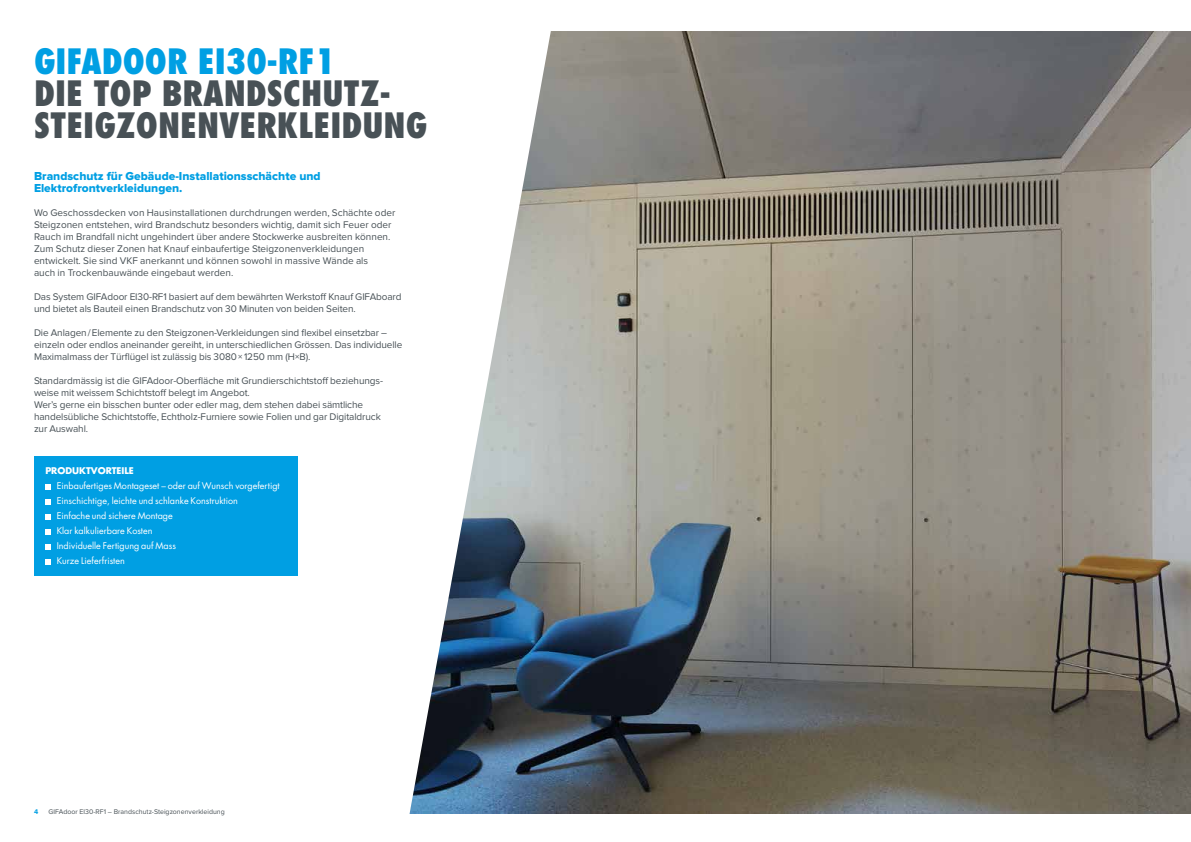
<style>
.page{position:relative;width:1191px;height:842px;background:#fff}
.page>*{position:absolute;margin:0;border:0;box-sizing:border-box;transform-origin:0 0}
.t1{font:800 condensed 34px/32px "Futura LT";color:#485156}
.t2{font:800 condensed 34px "Futura LT";color:#009fe3}
.t3{font:12px/12px "Proxima Nova Extrabld";color:#009fe3}
.t4{font:10px/12px "Proxima Nova";letter-spacing:-.01em;color:#485156}
.t5{font:9px/15px "Futura LT";color:#fff}
.t6{font:700 9px "Futura LT";color:#fff}
.t7{font:7px "Proxima Nova";color:#485156}
.t8{font:700 7px "Proxima Nova";color:#009fe3}
</style>
<div class="page">
<img style="left:553px;top:31px;width:638px;height:783px">
<svg style="left:409px;top:31px;width:144px;height:783px"></svg>
<div style="left:34px;top:456px;width:264px;height:120px;background:#009fe3"></div>
<svg style="left:45px;top:484px;width:6px;height:5px"></svg>
<svg style="left:45px;top:499px;width:6px;height:5px"></svg>
<svg style="left:45px;top:514px;width:6px;height:5px"></svg>
<svg style="left:45px;top:529px;width:6px;height:5px"></svg>
<svg style="left:45px;top:544px;width:6px;height:5px"></svg>
<svg style="left:45px;top:559px;width:6px;height:5px"></svg>
<h1 class="t2" style="left:34px;top:40px;width:303px">GIFADOOR EI30-RF1</h1>
<h1 class="t1" style="left:34px;top:77px;width:395px">DIE TOP BRANDSCHUTZ-<br>STEIGZONENVERKLEIDUNG</h1>
<p class="t3" style="left:34px;top:171px;width:288px">Brandschutz für Gebäude-Installationsschächte und<br>Elektrofrontverkleidungen.</p>
<p class="t4" style="left:34px;top:207px;width:363px">Wo Geschossdecken von Hausinstallationen durchdrungen werden, Schächte oder Steigzonen entstehen, wird Brandschutz besonders wichtig, damit sich Feuer oder Rauch im Brandfall nicht ungehindert über andere Stockwerke ausbreiten können.<br>Zum Schutz dieser Zonen hat Knauf einbaufertige Steigzonenverkleidungen entwickelt. Sie sind VKF anerkannt und können sowohl in massive Wände als<br>auch in Trockenbauwände eingebaut werden.</p>
<p class="t4" style="left:34px;top:291px;width:369px">Das System GIFAdoor EI30-RF1 basiert auf dem bewährten Werkstoff Knauf GIFAboard und bietet als Bauteil einen Brandschutz von 30 Minuten von beiden Seiten.</p>
<p class="t4" style="left:34px;top:327px;width:370px">Die Anlagen/Elemente zu den Steigzonen-Verkleidungen sind flexibel einsetzbar – einzeln oder endlos aneinander gereiht, in unterschiedlichen Grössen. Das individuelle<br>Maximalmass der Türflügel ist zulässig bis 3080×1250 mm (H×B).</p>
<p class="t4" style="left:34px;top:375px;width:350px">Standardmässig ist die GIFAdoor-Oberfläche mit Grundierschichtstoff beziehungs&shy;weise mit weissem Schichtstoff belegt im Angebot.<br>Wer’s gerne ein bisschen bunter oder edler mag, dem stehen dabei sämtliche handelsübliche Schichtstoffe, Echtholz-Furniere sowie Folien und gar Digitaldruck zur Auswahl.</p>
<p class="t6" style="left:45px;top:465px;width:90px">PRODUKTVORTEILE</p>
<p class="t5" style="left:57px;top:479px;width:224px">Einbaufertiges Montageset – oder auf Wunsch vorgefertigt Einschichtige, leichte und schlanke Konstruktion<br>Einfache und sichere Montage<br>Klar kalkulierbare Kosten<br>Individuelle Fertigung auf Mass<br>Kurze Lieferfristen</p>
<p class="t8" style="left:34px;top:808px;width:6px">4</p>
<p class="t7" style="left:49px;top:808px;width:178px">GIFAdoor EI30-RF1 – Brandschutz-Steigzonenverkleidung</p>
</div>
